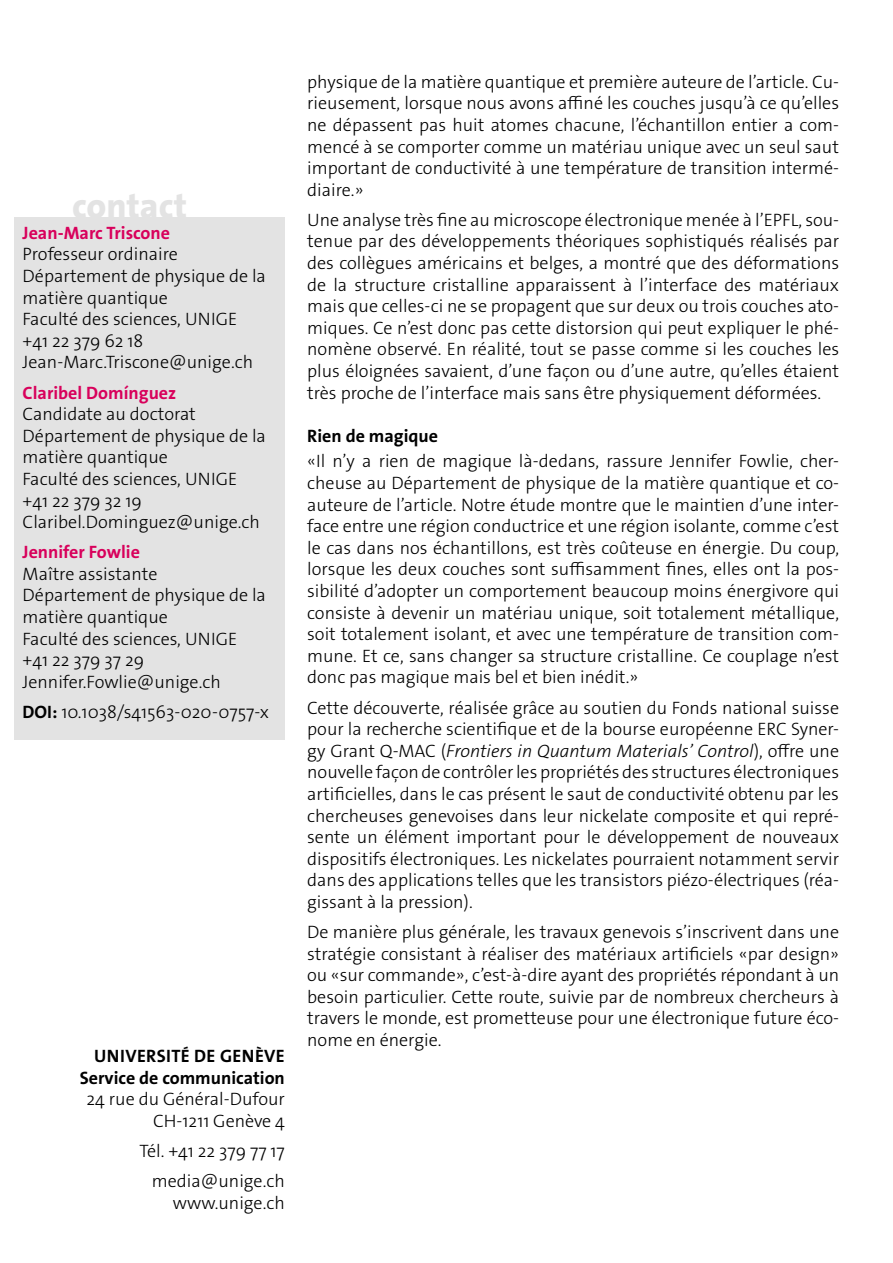
<style>
.page{position:relative;width:893px;height:1263px;background:#fff}
.page>*{position:absolute;margin:0;border:0;box-sizing:border-box;transform-origin:0 0}
.t1{font:800 35.7px "The Sans Os F";color:#e3e3e3}
.t2{font:300 18px/21.6px "The Sans Os F";color:#000;text-align:justify}
.t3{font:700 18px/21.6px "The Sans Os F";color:#000;text-align:right}
.t4{font:700 18px "The Sans Os F";color:#d8005b}
.s1{font-weight:700}
.s2{font-style:italic}
</style>
<div class="page">
<div style="left:14px;top:217px;width:271px;height:523px;background:#e3e3e3"></div>
<h1 class="t1" style="left:72px;top:183px;width:116px">contact</h1>
<p class="t4" style="left:23px;top:221px;width:149px">Jean-Marc Triscone</p>
<p class="t2" style="left:23px;top:244px;width:245px;text-align:left">Professeur ordinaire<br>Département de physique de la matière quantique<br>Faculté des sciences, UNIGE +41 22 379 62 18<br>Jean-Marc.Triscone@unige.ch</p>
<p class="t4" style="left:23px;top:381px;width:155px">Claribel Domínguez</p>
<p class="t2" style="left:23px;top:403px;width:245px;text-align:left">Candidate au doctorat<br>Département de physique de la matière quantique<br>Faculté des sciences, UNIGE +41 22 379 32 19<br>Claribel.Dominguez@unige.ch</p>
<p class="t4" style="left:23px;top:541px;width:119px">Jennifer Fowlie</p>
<p class="t2" style="left:23px;top:563px;width:245px;text-align:left">Maître assistante<br>Département de physique de la matière quantique<br>Faculté des sciences, UNIGE +41 22 379 37 29<br>Jennifer.Fowlie@unige.ch</p>
<p class="t2" style="left:23px;top:701px;width:248px"><span class="s1">DOI:</span> 10.1038/s41563-020-0757-x</p>
<p class="t3" style="left:80px;top:1045px;width:207px">UNIVERSITÉ DE GENÈVE<br>Service de communication</p>
<p class="t2" style="left:87px;top:1089px;width:200px;text-align:right">24 rue du Général-Dufour<br>CH-1211 Genève 4</p>
<p class="t2" style="left:139px;top:1136px;width:147px;line-height:30.2px;text-align:right">Tél. +41 22 379 77 17 media@unige.ch</p>
<p class="t2" style="left:173px;top:1192px;width:114px">www.unige.ch</p>
<p class="t2" style="left:307px;top:71px;width:533px">physique de la matière quantique et première auteure de l’article. Cu&shy;rieusement, lorsque nous avons affiné les couches jusqu’à ce qu’elles ne dépassent pas huit atomes chacune, l’échantillon entier a com&shy;mencé à se comporter comme un matériau unique avec un seul saut important de conductivité à une température de transition intermé&shy;diaire.»</p>
<p class="t2" style="left:307px;top:209px;width:533px">Une analyse très fine au microscope électronique menée à l’EPFL, sou&shy;tenue par des développements théoriques sophistiqués réalisés par des collègues américains et belges, a montré que des déformations de la structure cristalline apparaissent à l’interface des matériaux mais que celles-ci ne se propagent que sur deux ou trois couches ato&shy;miques. Ce n’est donc pas cette distorsion qui peut expliquer le phé&shy;nomène observé. En réalité, tout se passe comme si les couches les plus éloignées savaient, d’une façon ou d’une autre, qu’elles étaient très proche de l’interface mais sans être physiquement déformées.</p>
<p class="t3" style="left:307px;top:425px;width:132px">Rien de magique</p>
<p class="t2" style="left:307px;top:451px;width:533px">«Il n’y a rien de magique là-dedans, rassure Jennifer Fowlie, cher&shy;cheuse au Département de physique de la matière quantique et co&shy;auteure de l’article. Notre étude montre que le maintien d’une inter&shy;face entre une région conductrice et une région isolante, comme c’est le cas dans nos échantillons, est très coûteuse en énergie. Du coup, lorsque les deux couches sont suffisamment fines, elles ont la pos&shy;sibilité d’adopter un comportement beaucoup moins énergivore qui consiste à devenir un matériau unique, soit totalement métallique, soit totalement isolant, et avec une température de transition com&shy;mune. Et ce, sans changer sa structure cristalline. Ce couplage n’est donc pas magique mais bel et bien inédit.»</p>
<p class="t2" style="left:307px;top:697px;width:533px">Cette découverte, réalisée grâce au soutien du Fonds national suisse pour la recherche scientifique et de la bourse européenne ERC Syner&shy;gy Grant Q-MAC (<span class="s2">Frontiers in Quantum Materials’ Control</span>), offre une nouvelle façon de contrôler les propriétés des structures électroniques artificielles, dans le cas présent le saut de conductivité obtenu par les chercheuses genevoises dans leur nickelate composite et qui repré&shy;sente un élément important pour le développement de nouveaux dispositifs électroniques. Les nickelates pourraient notamment servir dans des applications telles que les transistors piézo-électriques (réa&shy;gissant à la pression).</p>
<p class="t2" style="left:307px;top:921px;width:533px">De manière plus générale, les travaux genevois s’inscrivent dans une stratégie consistant à réaliser des matériaux artificiels «par design» ou «sur commande», c’est-à-dire ayant des propriétés répondant à un besoin particulier. Cette route, suivie par de nombreux chercheurs à travers le monde, est prometteuse pour une électronique future éco&shy;nome en énergie.</p>
</div>
